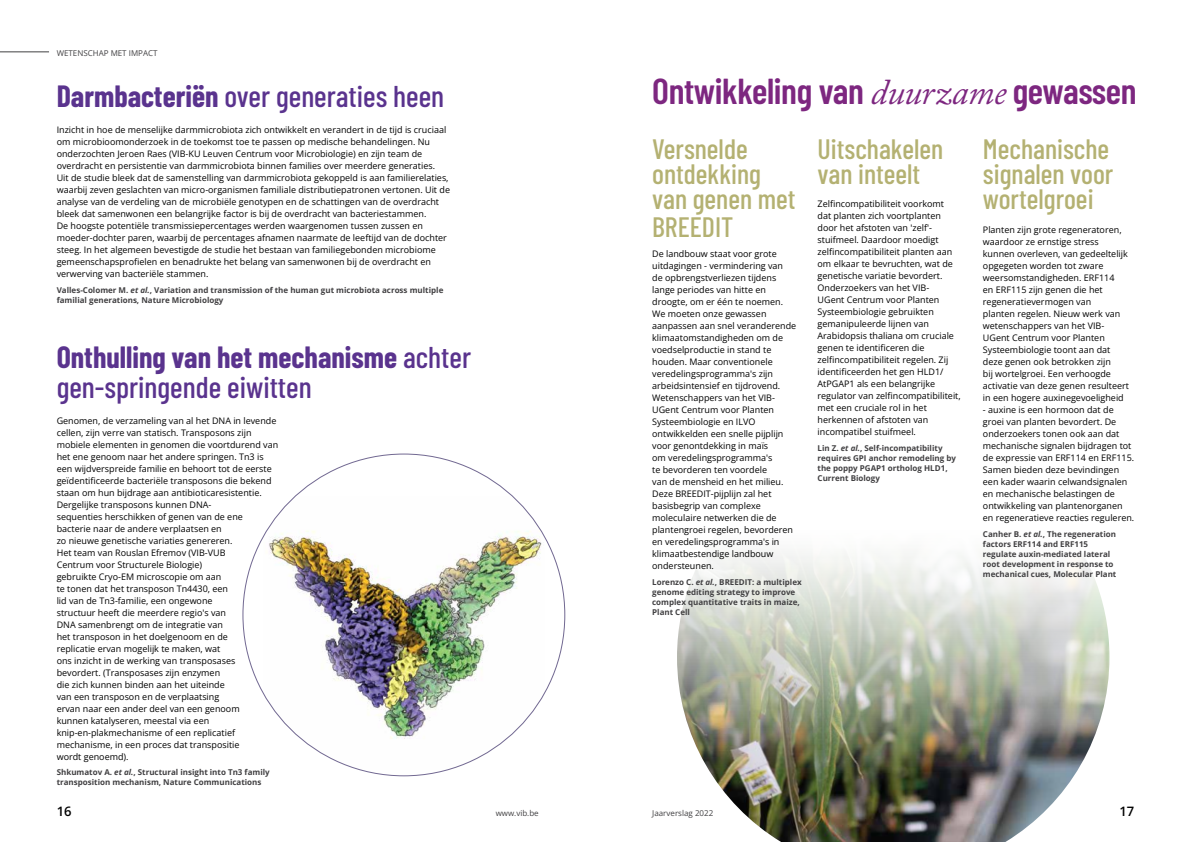
<style>
.page{position:relative;width:1191px;height:842px;background:#fff}
.page>*{position:absolute;margin:0;border:0;box-sizing:border-box;transform-origin:0 0}
.t1{font:600 36px "Barlow Condensed";letter-spacing:-.01em;color:#7d2780}
.t2{font:500 30px/30px "Barlow Condensed";color:#5a338e}
.t3{font:500 28px/25px "Barlow Condensed";color:#b4b172}
.t4{font:600 13px "Open Sans";color:#000}
.t5{font:9px/12px "Open Sans";color:#000}
.t6{font:700 8px/10px "Open Sans";color:#414042}
.t7{font:8px "Open Sans";color:#414042}
.s1{font-weight:700}
.s2{font-style:italic}
.s3{font-family:"Adobe Caslon Pro";font-weight:400;font-style:italic}
</style>
<div class="page">
<img style="left:712px;top:776px;width:362px;height:66px">
<img style="left:677px;top:553px;width:433px;height:223px">
<hr style="left:0;top:51px;width:49px;height:1px;background:#414042">
<img style="left:264px;top:497px;width:280px;height:272px">
<p class="t7" style="left:57px;top:47px;width:102px">WETENSCHAP MET IMPACT</p>
<h2 class="t2" style="left:57px;top:79px;width:389px"><span class="s1">Darmbacteriën</span> over generaties heen</h2>
<p class="t5" style="left:57px;top:123px;width:395px">Inzicht in hoe de menselijke darmmicrobiota zich ontwikkelt en verandert in de tijd is cruciaal om microbioomonderzoek in de toekomst toe te passen op medische behandelingen. Nu onderzochten Jeroen Raes (VIB-KU Leuven Centrum voor Microbiologie) en zijn team de overdracht en persistentie van darmmicrobiota binnen families over meerdere generaties.<br>Uit de studie bleek dat de samenstelling van darmmicrobiota gekoppeld is aan familierelaties, waarbij zeven geslachten van micro-organismen familiale distributiepatronen vertonen. Uit de analyse van de verdeling van de microbiële genotypen en de schattingen van de overdracht bleek dat samenwonen een belangrijke factor is bij de overdracht van bacteriestammen.<br>De hoogste potentiële transmissiepercentages werden waargenomen tussen zussen en moeder-dochter paren, waarbij de percentages afnamen naarmate de leeftijd van de dochter steeg. In het algemeen bevestigde de studie het bestaan van familiegebonden microbiome gemeenschapsprofielen en benadrukte het belang van samenwonen bij de overdracht en verwerving van bacteriële stammen.</p>
<p class="t6" style="left:57px;top:284px;width:388px">Valles-Colomer M. <span class="s2">et al.</span>, Variation and transmission of the human gut microbiota across multiple familial generations, Nature Microbiology</p>
<h2 class="t2" style="left:57px;top:340px;width:416px"><span class="s1">Onthulling van het mechanisme</span> achter gen-springende eiwitten</h2>
<p class="t5" style="left:57px;top:414px;width:223px">Genomen, de verzameling van al het DNA in levende cellen, zijn verre van statisch. Transposons zijn mobiele elementen in genomen die voortdurend van het ene genoom naar het andere springen. Tn3 is een wijdverspreide familie en behoort tot de eerste geïdentificeerde bacteriële transposons die bekend staan om hun bijdrage aan antibioticaresistentie.<br>Dergelijke transposons kunnen DNA-<br>sequenties herschikken of genen van de ene bacterie naar de andere verplaatsen en<br>zo nieuwe genetische variaties genereren.<br>Het team van Rouslan Efremov (VIB-VUB<br>Centrum voor Structurele Biologie)<br>gebruikte Cryo-EM microscopie om aan<br>te tonen dat het transposon Tn4430, een<br>lid van de Tn3-familie, een ongewone<br>structuur heeft die meerdere regio's van<br>DNA samenbrengt om de integratie van<br>het transposon in het doelgenoom en de<br>replicatie ervan mogelijk te maken, wat<br>ons inzicht in de werking van transposases bevordert. (Transposases zijn enzymen<br>die zich kunnen binden aan het uiteinde<br>van een transposon en de verplaatsing<br>ervan naar een ander deel van een genoom<br>kunnen katalyseren, meestal via een knip-en-plakmechanisme of een replicatief mechanisme, in een proces dat transpositie<br>wordt genoemd).</p>
<p class="t6" style="left:57px;top:767px;width:215px">Shkumatov A. <span class="s2">et al.</span>, Structural insight into Tn3 family transposition mechanism, Nature Communications</p>
<h1 class="t1" style="left:652px;top:65px;width:486px">Ontwikkeling van <span class="s3">duurzame</span> gewassen</h1>
<h3 class="t3" style="left:652px;top:134px;width:145px">Versnelde ontdekking van genen met</h3>
<h3 class="t3" style="left:652px;top:212px;width:83px">BREEDIT</h3>
<p class="t5" style="left:652px;top:248px;width:146px">De landbouw staat voor grote uitdagingen - vermindering van<br>de opbrengstverliezen tijdens lange periodes van hitte en droogte, om er één te noemen.<br>We moeten onze gewassen aanpassen aan snel veranderende klimaatomstandigheden om de voedselproductie in stand te houden. Maar conventionele veredelingsprogramma's zijn arbeidsintensief en tijdrovend.<br>Wetenschappers van het VIB-<br>UGent Centrum voor Planten<br>Systeembiologie en ILVO ontwikkelden een snelle pijplijn voor genontdekking in maïs<br>om veredelingsprogramma's<br>te bevorderen ten voordele<br>van de mensheid en het milieu.<br>Deze BREEDIT-pijplijn zal het basisbegrip van complexe moleculaire netwerken die de plantengroei regelen, bevorderen en veredelingsprogramma's in klimaatbestendige landbouw ondersteunen.</p>
<p class="t6" style="left:652px;top:577px;width:151px">Lorenzo C. <span class="s2">et al.</span>, BREEDIT: a multiplex genome editing strategy to improve complex quantitative traits in maize,<br>Plant Cell</p>
<h3 class="t3" style="left:817px;top:134px;width:127px">Uitschakelen van inteelt</h3>
<p class="t5" style="left:817px;top:198px;width:145px">Zelfincompatibiliteit voorkomt<br>dat planten zich voortplanten door het afstoten van 'zelf'- stuifmeel. Daardoor moedigt zelfincompatibiliteit planten aan om elkaar te bevruchten, wat de genetische variatie bevordert.<br>Onderzoekers van het VIB-<br>UGent Centrum voor Planten<br>Systeembiologie gebruikten gemanipuleerde lijnen van<br>Arabidopsis thaliana om cruciale genen te identificeren die zelfincompatibiliteit regelen. Zij identificeerden het gen HLD1/<br>AtPGAP1 als een belangrijke regulator van zelfincompatibiliteit, met een cruciale rol in het herkennen of afstoten van incompatibel stuifmeel.</p>
<p class="t6" style="left:817px;top:443px;width:140px">Lin Z. <span class="s2">et al.</span>, Self-incompatibility requires GPI anchor remodeling by the poppy PGAP1 ortholog HLD1,<br>Current Biology</p>
<h3 class="t3" style="left:983px;top:134px;width:132px">Mechanische signalen voor wortelgroei</h3>
<p class="t5" style="left:983px;top:223px;width:148px">Planten zijn grote regeneratoren, waardoor ze ernstige stress kunnen overleven, van gedeeltelijk opgegeten worden tot zware weersomstandigheden. ERF114<br>en ERF115 zijn genen die het regeneratievermogen van<br>planten regelen. Nieuw werk van wetenschappers van het VIB-<br>UGent Centrum voor Planten<br>Systeembiologie toont aan dat deze genen ook betrokken zijn<br>bij wortelgroei. Een verhoogde activatie van deze genen resulteert in een hogere auxinegevoeligheid</p>
<p class="t5" style="left:983px;top:403px;width:153px">- auxine is een hormoon dat de groei van planten bevordert. De onderzoekers tonen ook aan dat mechanische signalen bijdragen tot de expressie van ERF114 en ERF115.<br>Samen bieden deze bevindingen een kader waarin celwandsignalen en mechanische belastingen de ontwikkeling van plantenorganen en regeneratieve reacties reguleren.</p>
<p class="t6" style="left:983px;top:528px;width:135px">Canher B. <span class="s2">et al.</span>, The regeneration factors ERF114 and ERF115 regulate auxin-mediated lateral root development in response to mechanical cues, Molecular Plant</p>
<h3 class="t4" style="left:57px;top:802px;width:16px">16</h3>
<p class="t7" style="left:495px;top:807px;width:45px">www.vib.be</p>
<p class="t7" style="left:652px;top:807px;width:63px">Jaarverslag 2022</p>
<h3 class="t4" style="left:1119px;top:802px;width:16px">17</h3>
</div>
